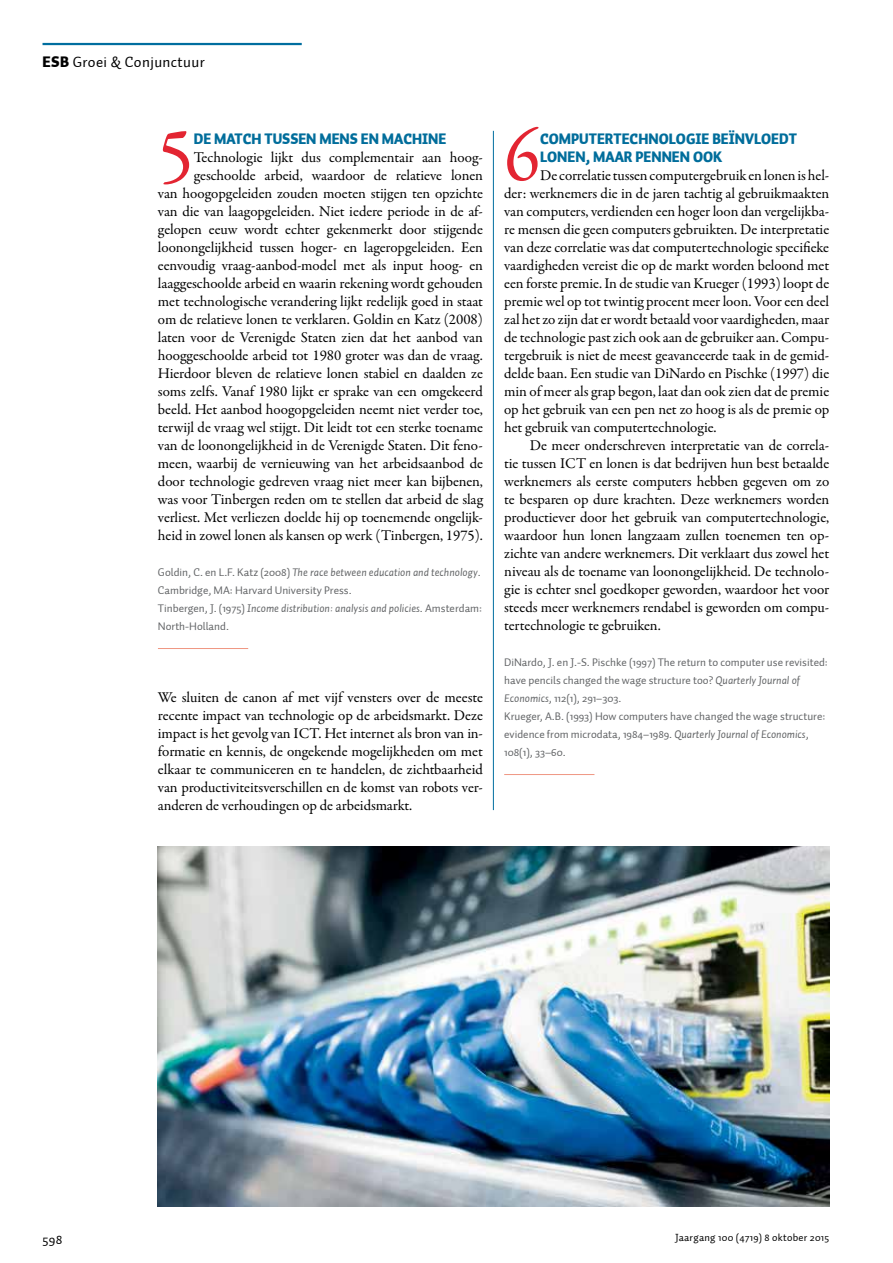
<style>
.page{position:relative;width:893px;height:1263px;background:#fff}
.page>*{position:absolute;margin:0;border:0;box-sizing:border-box;transform-origin:0 0}
.t1{font:77.55px "Garamond Premr Pro";color:#e32532;scale:.95 1}
.t2{font:15px/18px "Garamond Premr Pro";letter-spacing:-.005em;color:#000;text-align:justify}
.t3{font:900 15px/18px "Auto 1";color:#006d9b;scale:.95 1}
.t4{font:15px "Auto 1";letter-spacing:.025em;color:#000}
.t5{font:13.5px "Auto 1";color:#000}
.t6{font:11.25px/18px "Auto 1";color:#626466}
.t7{font:10.5px "Auto 1";letter-spacing:.025em;color:#000}
.s1{font-weight:900}
.s2{font-style:italic}
</style>
<div class="page">
<hr style="left:43px;top:43px;width:259px;height:2px;background:#006e9f">
<hr style="left:493px;top:131px;width:1px;height:679px;background:#006e9f">
<hr style="left:158px;top:648px;width:90px;height:1px;background:#ef9682">
<hr style="left:504px;top:774px;width:90px;height:1px;background:#ef9682">
<img style="left:158px;top:846px;width:671px;height:360px">
<p class="t4" style="left:43px;top:53px;width:164px"><span class="s1">ESB</span> Groei &amp; Conjunctuur</p>
<h1 class="t1" style="left:158px;top:109px;width:39px">5</h1>
<p class="t3" style="left:194px;top:130px;width:267px">DE MATCH TUSSEN MENS EN MACHINE</p>
<p class="t2" style="left:158px;top:149px;width:327px;text-align:right">Technologie lijkt dus complementair aan hoog&shy;geschoolde arbeid, waardoor de relatieve lonen<br>van hoogopgeleiden zouden moeten stijgen ten opzichte van die van laagopgeleiden. Niet iedere periode in de af&shy;gelopen eeuw wordt echter gekenmerkt door stijgende loonongelijkheid tussen hoger- en lageropgeleiden. Een eenvoudig vraag-aanbod-model met als input hoog- en laaggeschoolde arbeid en waarin rekening wordt gehouden met technologische verandering lijkt redelijk goed in staat om de relatieve lonen te verklaren. Goldin en Katz (2008) laten voor de Verenigde Staten zien dat het aanbod van hooggeschoolde arbeid tot 1980 groter was dan de vraag.<br>Hierdoor bleven de relatieve lonen stabiel en daalden ze soms zelfs. Vanaf 1980 lijkt er sprake van een omgekeerd beeld. Het aanbod hoogopgeleiden neemt niet verder toe, terwijl de vraag wel stijgt. Dit leidt tot een sterke toename van de loonongelijkheid in de Verenigde Staten. Dit feno&shy;meen, waarbij de vernieuwing van het arbeidsaanbod de door technologie gedreven vraag niet meer kan bijbenen, was voor Tinbergen reden om te stellen dat arbeid de slag verliest. Met verliezen doelde hij op toenemende ongelijk&shy;heid in zowel lonen als kansen op werk (Tinbergen, 1975).</p>
<p class="t6" style="left:158px;top:563px;width:326px">Goldin, C. en L.F. Katz (2008) <span class="s2">The race between education and technology</span>.<br>Cambridge, MA: Harvard University Press.<br>Tinbergen, J. (1975) <span class="s2">Income distribution: analysis and policies</span>. Amsterdam:<br>North-Holland.</p>
<p class="t2" style="left:158px;top:689px;width:327px">We sluiten de canon af met vijf vensters over de meeste recente impact van technologie op de arbeidsmarkt. Deze impact is het gevolg van ICT. Het internet als bron van in&shy;formatie en kennis, de ongekende mogelijkheden om met elkaar te communiceren en te handelen, de zichtbaarheid van productiviteitsverschillen en de komst van robots ver&shy;anderen de verhoudingen op de arbeidsmarkt.</p>
<h1 class="t1" style="left:504px;top:109px;width:39px">6</h1>
<p class="t3" style="left:540px;top:130px;width:272px">COMPUTERTECHNOLOGIE BEÏNVLOEDT<br>LONEN, MAAR PENNEN OOK</p>
<p class="t2" style="left:504px;top:167px;width:327px;text-indent:36px">De correlatie tussen computergebruik en lonen is hel&shy;der: werknemers die in de jaren tachtig al gebruikmaakten van computers, verdienden een hoger loon dan vergelijkba&shy;re mensen die geen computers gebruikten. De interpretatie van deze correlatie was dat computertechnologie specifieke vaardigheden vereist die op de markt worden beloond met een forste premie. In de studie van Krueger (1993) loopt de premie wel op tot twintig procent meer loon. Voor een deel zal het zo zijn dat er wordt betaald voor vaardigheden, maar de technologie past zich ook aan de gebruiker aan. Compu&shy;tergebruik is niet de meest geavanceerde taak in de gemid&shy;delde baan. Een studie van DiNardo en Pischke (1997) die min of meer als grap begon, laat dan ook zien dat de premie op het gebruik van een pen net zo hoog is als de premie op het gebruik van computertechnologie.</p>
<p class="t2" style="left:504px;top:437px;width:327px;text-indent:26px">De meer onderschreven interpretatie van de correla&shy;tie tussen ICT en lonen is dat bedrijven hun best betaalde werknemers als eerste computers hebben gegeven om zo te besparen op dure krachten. Deze werknemers worden productiever door het gebruik van computertechnologie, waardoor hun lonen langzaam zullen toenemen ten op&shy;zichte van andere werknemers. Dit verklaart dus zowel het niveau als de toename van loonongelijkheid. De technolo&shy;gie is echter snel goedkoper geworden, waardoor het voor steeds meer werknemers rendabel is geworden om compu&shy;tertechnologie te gebruiken.</p>
<p class="t6" style="left:504px;top:653px;width:325px">DiNardo, J. en J.-S. Pischke (1997) The return to computer use revisited: have pencils changed the wage structure too? <span class="s2">Quarterly Journal of Economics</span>, 112(1), 291–303.<br>Krueger, A.B. (1993) How computers have changed the wage structure: evidence from microdata, 1984–1989. <span class="s2">Quarterly Journal of Economics</span>, 108(1), 33–60.</p>
<p class="t5" style="left:43px;top:1231px;width:21px">598</p>
<p class="t7" style="left:675px;top:1231px;width:156px">Jaargang 100 (4719) 8 oktober 2015</p>
</div>
